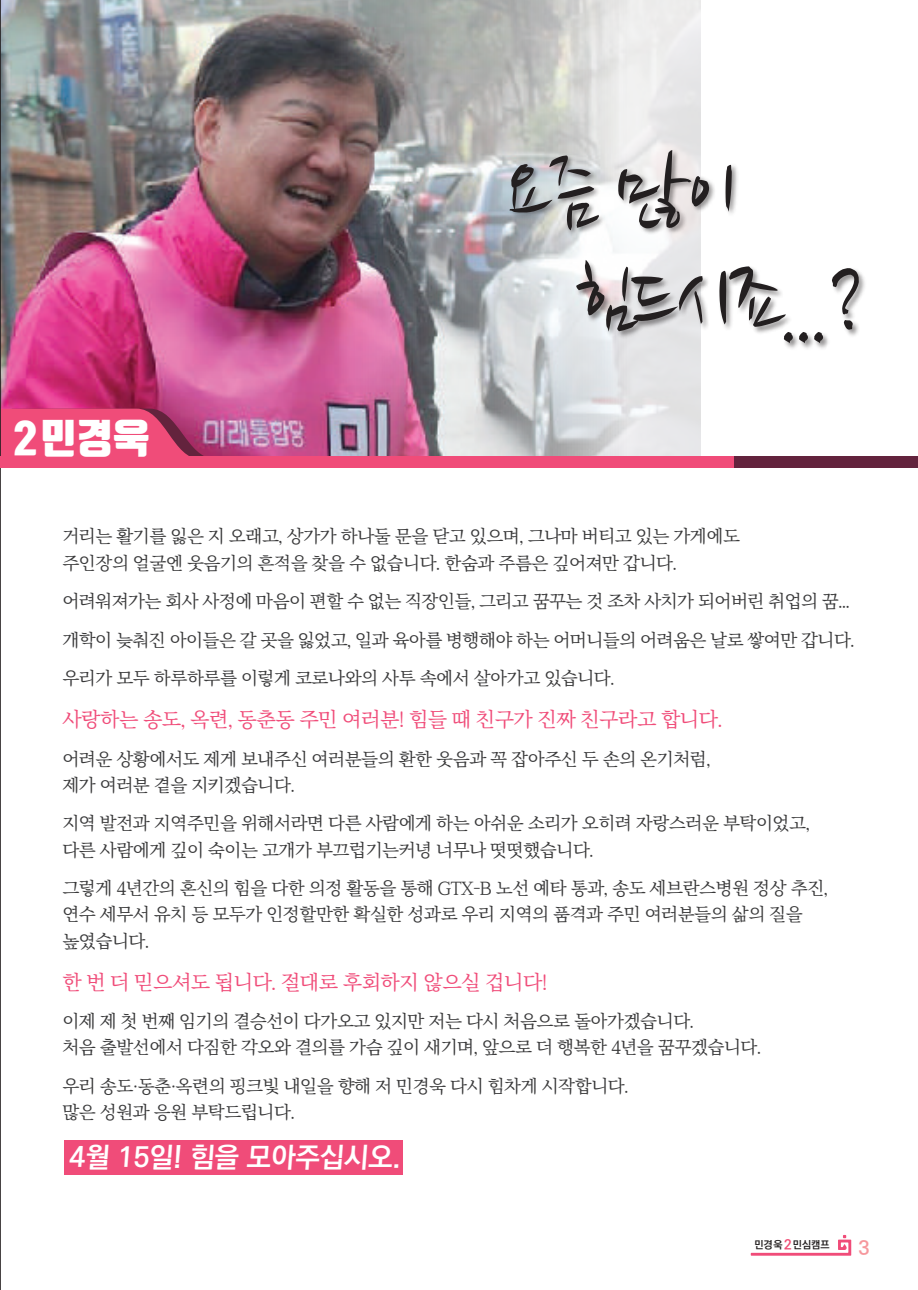
<style>
.page{position:relative;width:918px;height:1290px;background:#fff}
.page>*{position:absolute;margin:0;border:0;box-sizing:border-box;transform-origin:0 0}
.t1{font:94.5px/107.8px "Nanum Brush";letter-spacing:-.04em;color:#231f20}
.t2{font:900 40.07px "Tmon Monsori";color:#fff}
.t3{font:700 28px "Ko Pub Dotum";color:#fff}
.t4{font:21px "ic TT Soomyungjo R";letter-spacing:-.04em;color:#f04c79}
.t5{font:700 19.25px "Ko Pub Dotum";color:#f6989d}
.t6{font:18.38px/26.2px "ic TT Soomyungjo R";letter-spacing:-.04em;color:#383839}
.t7{font:700 10.5px "Ko Pub Dotum";color:#231f20}
.s1{font-size:13.65px;color:#f04c74}
</style>
<div class="page">
<div style="left:64px;top:1140px;width:339px;height:34px;background:#f04c79"></div>
<img style="left:1px;top:0;width:735px;height:457px">
<svg style="left:751px;top:1235px;width:100px;height:20px"></svg>
<img style="left:503px;top:146px;width:362px;height:215px">
<div style="left:695px;top:457px;width:223px;height:11px;background:#63233d"></div>
<svg style="left:1px;top:409px;width:214px;height:48px;background:#dd4875"></svg>
<hr style="left:0;top:0;width:1px;height:1290px;background:#231f20">
<div style="left:0;top:457px;width:733px;height:11px;background:#f04c79"></div>
<h2 class="t2" style="left:13px;top:415px;width:138px">2민경욱</h2>
<h1 class="t1" style="left:575px;top:143px;width:291px;text-indent:-68px">요즘 많이 힘드시죠...?</h1>
<p class="t6" style="left:62px;top:525px;width:679px">거리는 활기를 잃은 지 오래고, 상가가 하나둘 문을 닫고 있으며, 그나마 버티고 있는 가게에도 주인장의 얼굴엔 웃음기의 흔적을 찾을 수 없습니다. 한숨과 주름은 깊어져만 갑니다.</p>
<p class="t6" style="left:62px;top:583px;width:794px;line-height:38.5px">어려워져가는 회사 사정에 마음이 편할 수 없는 직장인들, 그리고 꿈꾸는 것 조차 사치가 되어버린 취업의 꿈... 개학이 늦춰진 아이들은 갈 곳을 잃었고, 일과 육아를 병행해야 하는 어머니들의 어려움은 날로 쌓여만 갑니다. 우리가 모두 하루하루를 이렇게 코로나와의 사투 속에서 살아가고 있습니다.</p>
<p class="t4" style="left:62px;top:709px;width:662px">사랑하는 송도, 옥련, 동춘동 주민 여러분! 힘들 때 친구가 진짜 친구라고 합니다.</p>
<p class="t6" style="left:62px;top:747px;width:650px">어려운 상황에서도 제게 보내주신 여러분들의 환한 웃음과 꼭 잡아주신 두 손의 온기처럼, 제가 여러분 곁을 지키겠습니다.</p>
<p class="t6" style="left:62px;top:812px;width:749px">지역 발전과 지역주민을 위해서라면 다른 사람에게 하는 아쉬운 소리가 오히려 자랑스러운 부탁이었고, 다른 사람에게 깊이 숙이는 고개가 부끄럽기는커녕 너무나 떳떳했습니다.</p>
<p class="t6" style="left:62px;top:876px;width:767px">그렇게 4년간의 혼신의 힘을 다한 의정 활동을 통해 GTX-B 노선 예타 통과, 송도 세브란스병원 정상 추진, 연수 세무서 유치 등 모두가 인정할만한 확실한 성과로 우리 지역의 품격과 주민 여러분들의 삶의 질을 높였습니다.</p>
<p class="t4" style="left:62px;top:972px;width:487px">한 번 더 믿으셔도 됩니다. 절대로 후회하지 않으실 겁니다!</p>
<p class="t6" style="left:62px;top:1009px;width:701px">이제 제 첫 번째 임기의 결승선이 다가오고 있지만 저는 다시 처음으로 돌아가겠습니다.<br>처음 출발선에서 다짐한 각오와 결의를 가슴 깊이 새기며, 앞으로 더 행복한 4년을 꿈꾸겠습니다.</p>
<p class="t6" style="left:62px;top:1074px;width:568px">우리 송도·동춘·옥련의 핑크빛 내일을 향해 저 민경욱 다시 힘차게 시작합니다. 많은 성원과 응원 부탁드립니다.</p>
<h3 class="t3" style="left:69px;top:1143px;width:335px">4월 15일! 힘을 모아주십시오.</h3>
<p class="t7" style="left:754px;top:1239px;width:77px">민경욱<span class="s1">2</span>민심캠프</p>
<p class="t5" style="left:858px;top:1238px;width:12px">3</p>
</div>
